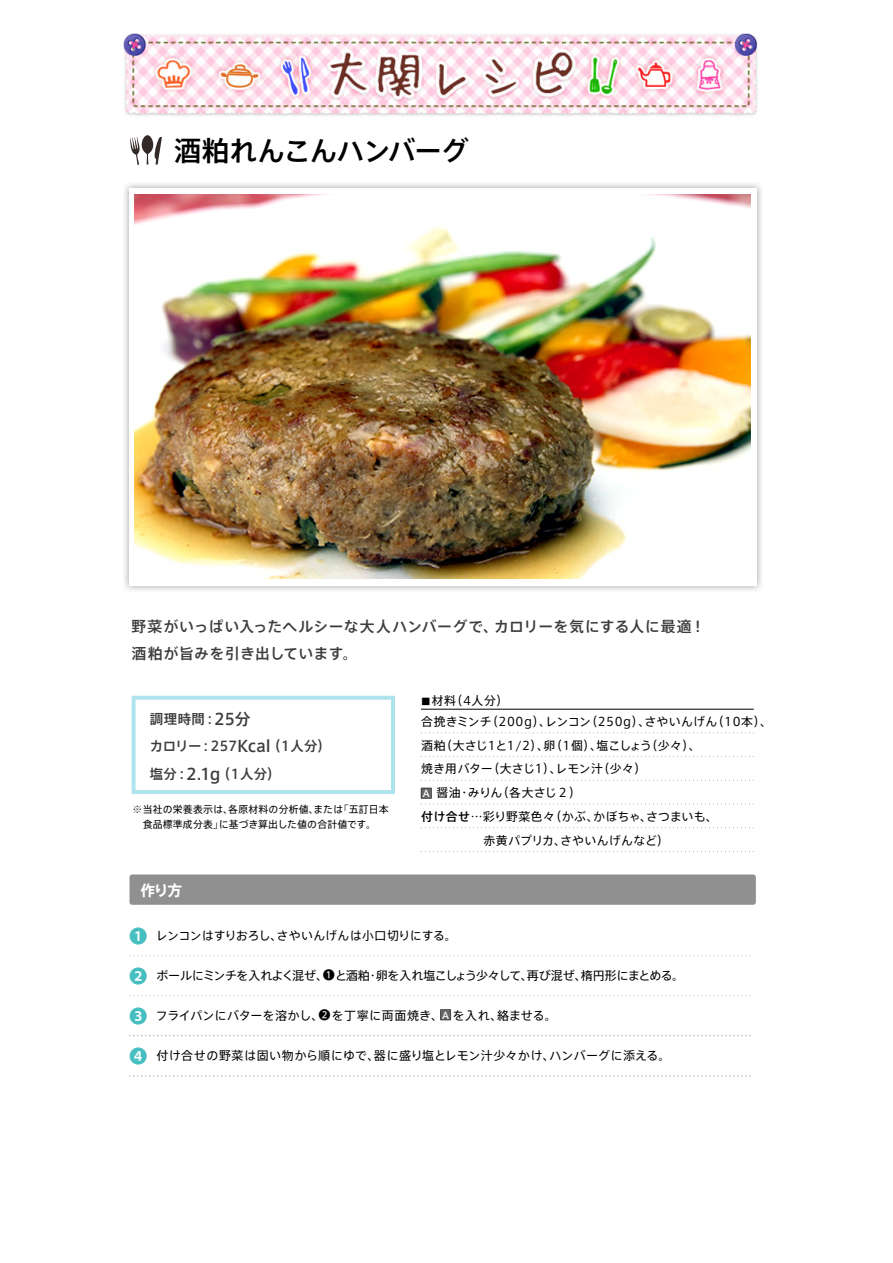
<style>
.page{position:relative;width:893px;height:1263px;background:#fff}
.page>*{position:absolute;margin:0;border:0;box-sizing:border-box;transform-origin:0 0}
.t1{font:500 27.45px "Axis Std";letter-spacing:-.025em;color:#000}
.t2{font:500 14.85px/26.7px "Axis Std";letter-spacing:.03em;color:#3d3d3d}
.t3{font:700 14.85px "Axis Std";color:#fff}
.t4{font:500 13.5px/27.6px "Axis Std";letter-spacing:-.01em;color:#3d3d3d}
.t5{font:12px "Axis Std";letter-spacing:-.04em;color:#000}
.t6{font:12px "Axis Std";letter-spacing:.04em;color:#000}
.t7{font:12px "Axis Std";color:#000}
.t8{font:11.85px "Axis Std";letter-spacing:.01em;color:#000}
.t9{font:11.85px "Axis Std";letter-spacing:-.01em;color:#000}
.t10{font:11.85px "Axis Std";letter-spacing:.04em;color:#000}
.t11{font:9.9px/15px "Axis Std";letter-spacing:.02em;color:#000}
.t12{font:500 9.45px "Axis Std";color:#fff}
.s1{font-size:9.45px}
.s2{font-size:15.75px}
.s3{font-weight:500}
.s4{font-family:"Koz Go Pro";font-size:18.3px;color:#47bfc1}
.s5{font-size:13.5px}
</style>
<div class="page">
<img style="left:124px;top:183px;width:638px;height:408px">
<img style="left:123px;top:33px;width:636px;height:84px">
<hr style="left:421px;top:709px;width:332px;height:1px;background:#000">
<svg style="left:421px;top:732px;width:329px;height:1px"></svg>
<svg style="left:421px;top:756px;width:329px;height:1px"></svg>
<svg style="left:421px;top:827px;width:329px;height:1px"></svg>
<svg style="left:421px;top:851px;width:329px;height:1px"></svg>
<svg style="left:421px;top:788px;width:329px;height:16px"></svg>
<div style="left:130px;top:874px;width:626px;height:31px;background:#909090;border-radius:3px"></div>
<svg style="left:130px;top:955px;width:621px;height:1px"></svg>
<svg style="left:130px;top:995px;width:621px;height:1px"></svg>
<img style="left:135px;top:194px;width:615px;height:385px">
<svg style="left:130px;top:135px;width:32px;height:30px"></svg>
<svg style="left:132px;top:696px;width:263px;height:98px"></svg>
<svg style="left:130px;top:1035px;width:621px;height:1px"></svg>
<svg style="left:440px;top:1009px;width:11px;height:11px"></svg>
<svg style="left:130px;top:1075px;width:621px;height:1px"></svg>
<svg style="left:421px;top:780px;width:329px;height:1px"></svg>
<h1 class="t1" style="left:174px;top:130px;width:297px">酒粕れんこんハンバーグ</h1>
<p class="t2" style="left:132px;top:612px;width:575px">野菜がいっぱい入ったヘルシーな大人ハンバーグで、カロリーを気にする人に最適！酒粕が旨みを引き出しています。</p>
<p class="t8" style="left:421px;top:691px;width:89px"><span class="s1">■</span>材料（4人分）</p>
<p class="t4" style="left:150px;top:704px;width:183px">調理時間：<span class="s2">25分<br></span>カロリー：257<span class="s2">Kcal</span>（１人分）塩分：<span class="s2">2.1g</span>（１人分）</p>
<p class="t10" style="left:421px;top:713px;width:352px">合挽きミンチ（200g）、レンコン（250g）、さやいんげん（10本）、</p>
<p class="t9" style="left:421px;top:736px;width:281px">酒粕（大さじ1と1/2）、卵（1個）、塩こしょう（少々）、</p>
<p class="t8" style="left:421px;top:760px;width:226px">焼き用バター（大さじ1）、レモン汁（少々）</p>
<p class="t9" style="left:436px;top:784px;width:146px">醤油・みりん（各大さじ２）</p>
<p class="t8" style="left:421px;top:807px;width:298px"><span class="s3">付け合せ…</span>彩り野菜色々（かぶ、かぼちゃ、さつまいも、</p>
<p class="t8" style="left:421px;top:831px;width:249px">　　　　　赤黄パプリカ、さやいんげんなど）</p>
<p class="t12" style="left:423px;top:786px;width:8px">A</p>
<p class="t11" style="left:133px;top:801px;width:258px">※当社の栄養表示は、各原材料の分析値、または「五訂日本　食品標準成分表」に基づき算出した値の合計値です。</p>
<p class="t3" style="left:140px;top:879px;width:43px">作り方</p>
<p class="t8" style="left:129px;top:926px;width:329px"><span class="s4">❶</span> レンコンはすりおろし、さやいんげんは小口切りにする。</p>
<p class="t5" style="left:129px;top:966px;width:557px"><span class="s4">❷</span> ボールにミンチを入れよく混ぜ、<span class="s5">❶</span>と酒粕・卵を入れ塩こしょう少々して、再び混ぜ、楕円形にまとめる。</p>
<p class="t7" style="left:129px;top:1006px;width:429px"><span class="s4">❸</span> フライパンにバターを溶かし、<span class="s5">❷</span>を丁寧に両面焼き、 を入れ、絡ませる。</p>
<p class="t12" style="left:442px;top:1008px;width:8px">A</p>
<p class="t6" style="left:129px;top:1046px;width:543px"><span class="s4">❹</span> 付け合せの野菜は固い物から順にゆで、器に盛り塩とレモン汁少々かけ、ハンバーグに添える。</p>
</div>
